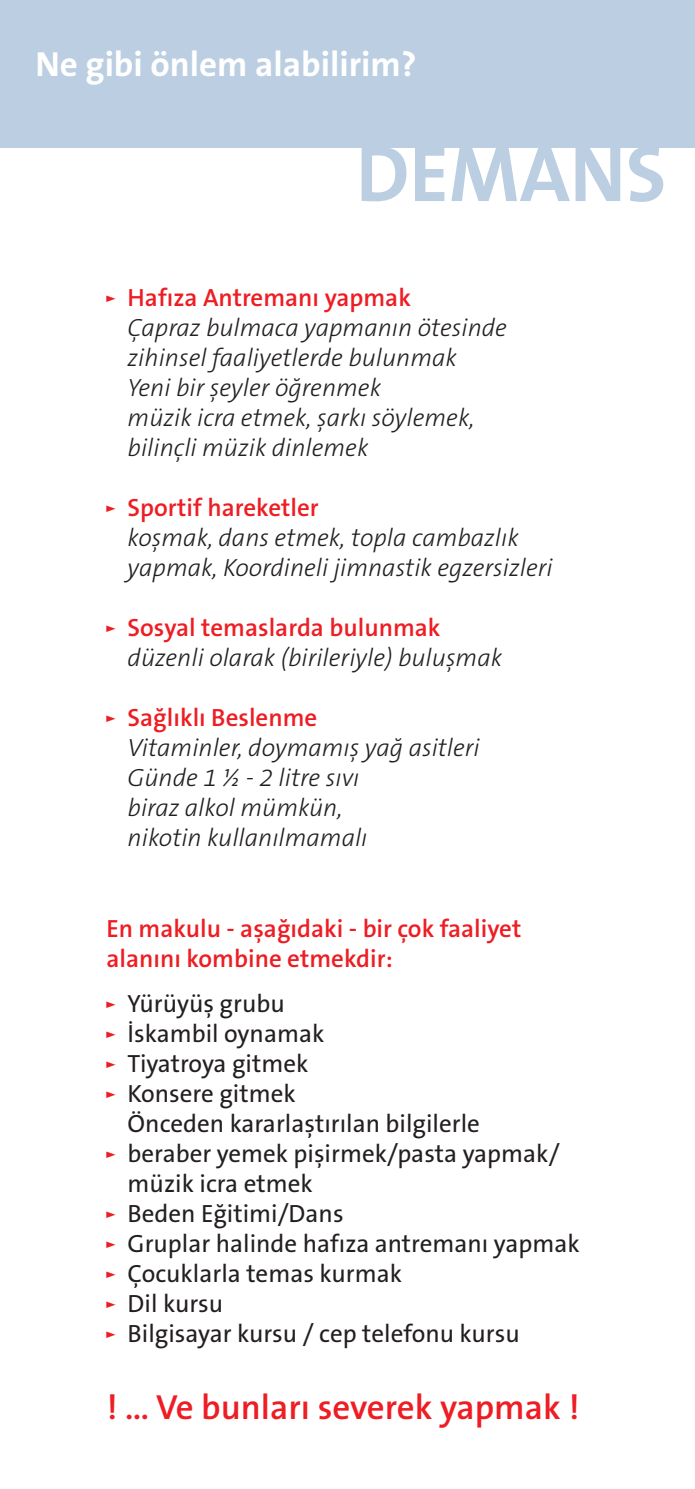
<style>
.page{position:relative;width:695px;height:1489px;background:#fff}
.page>*{position:absolute;margin:0;border:0;box-sizing:border-box;transform-origin:0 0}
.t1{font:700 80px "The Sans B Plus W7";color:#bbcee2}
.t2{font:600 35px "The Sans B Plus W6";color:#ee1d23}
.t3{font:700 35px "The Sans B Plus W7";color:#fff}
.t4{font:italic 300 25px/30px "The Sans B Plus W3";color:#231f20}
.t5{font:25px/30px "The Sans B Plus W5 Plain";color:#231f20}
.t6{font:600 25px/30px "The Sans B Plus W6";color:#ee1d23}
.s1{font-family:"The Sans Expert";font-weight:400}
.s2{font-family:"The Sans Expert";color:#ee1d23}
</style>
<div class="page">
<div style="left:0;top:0;width:694px;height:148px;background:#bbcee2"></div>
<h2 class="t3" style="left:35px;top:41px;width:382px">Ne gibi önlem alabilirim?</h2>
<h1 class="t1" style="left:356px;top:123px;width:311px">DEMANS</h1>
<p class="t6" style="left:106px;top:283px;width:306px"><span class="s1">”</span> Hafıza Antremanı yapmak</p>
<p class="t4" style="left:128px;top:313px;width:381px">Çapraz bulmaca yapmanın ötesinde zihinsel faaliyetlerde bulunmak<br>Yeni bir şeyler öğrenmek<br>müzik icra etmek, şarkı söylemek, bilinçli müzik dinlemek</p>
<p class="t6" style="left:106px;top:493px;width:214px"><span class="s1">”</span> Sportif hareketler</p>
<p class="t4" style="left:128px;top:523px;width:426px">koşmak, dans etmek, topla cambazlık yapmak, Koordineli jimnastik egzersizleri</p>
<p class="t6" style="left:106px;top:613px;width:335px"><span class="s1">”</span> Sosyal temaslarda bulunmak</p>
<p class="t4" style="left:128px;top:643px;width:376px">düzenli olarak (birileriyle) buluşmak</p>
<p class="t6" style="left:106px;top:703px;width:212px"><span class="s1">”</span> Sağlıklı Beslenme</p>
<p class="t4" style="left:128px;top:733px;width:353px">Vitaminler, doymamış yağ asitleri<br>Günde 1 ½ - 2 litre sıvı<br>biraz alkol mümkün,<br>nikotin kullanılmamalı</p>
<p class="t6" style="left:106px;top:913px;width:416px">En makulu - aşağıdaki - bir çok faaliyet alanını kombine etmekdir:</p>
<p class="t5" style="left:106px;top:988px;width:219px"><span class="s2">”</span> Yürüyüş grubu<br><span class="s2">”</span> İskambil oynamak <span class="s2">”</span> Tiyatroya gitmek<br><span class="s2">”</span> Konsere gitmek</p>
<p class="t5" style="left:128px;top:1108px;width:354px">Önceden kararlaştırılan bilgilerle</p>
<p class="t5" style="left:106px;top:1138px;width:455px"><span class="s2">”</span> beraber yemek pişirmek/pasta yapmak/</p>
<p class="t5" style="left:128px;top:1168px;width:186px">müzik icra etmek</p>
<p class="t5" style="left:106px;top:1198px;width:239px"><span class="s2">”</span> Beden Eğitimi/Dans</p>
<p class="t5" style="left:106px;top:1228px;width:474px"><span class="s2">”</span> Gruplar halinde hafıza antremanı yapmak</p>
<p class="t5" style="left:106px;top:1258px;width:297px"><span class="s2">”</span> Çocuklarla temas kurmak</p>
<p class="t5" style="left:106px;top:1288px;width:118px"><span class="s2">”</span> Dil kursu</p>
<p class="t5" style="left:106px;top:1318px;width:415px"><span class="s2">”</span> Bilgisayar kursu / cep telefonu kursu</p>
<h2 class="t2" style="left:106px;top:1384px;width:475px">! … Ve bunları severek yapmak !</h2>
</div>
